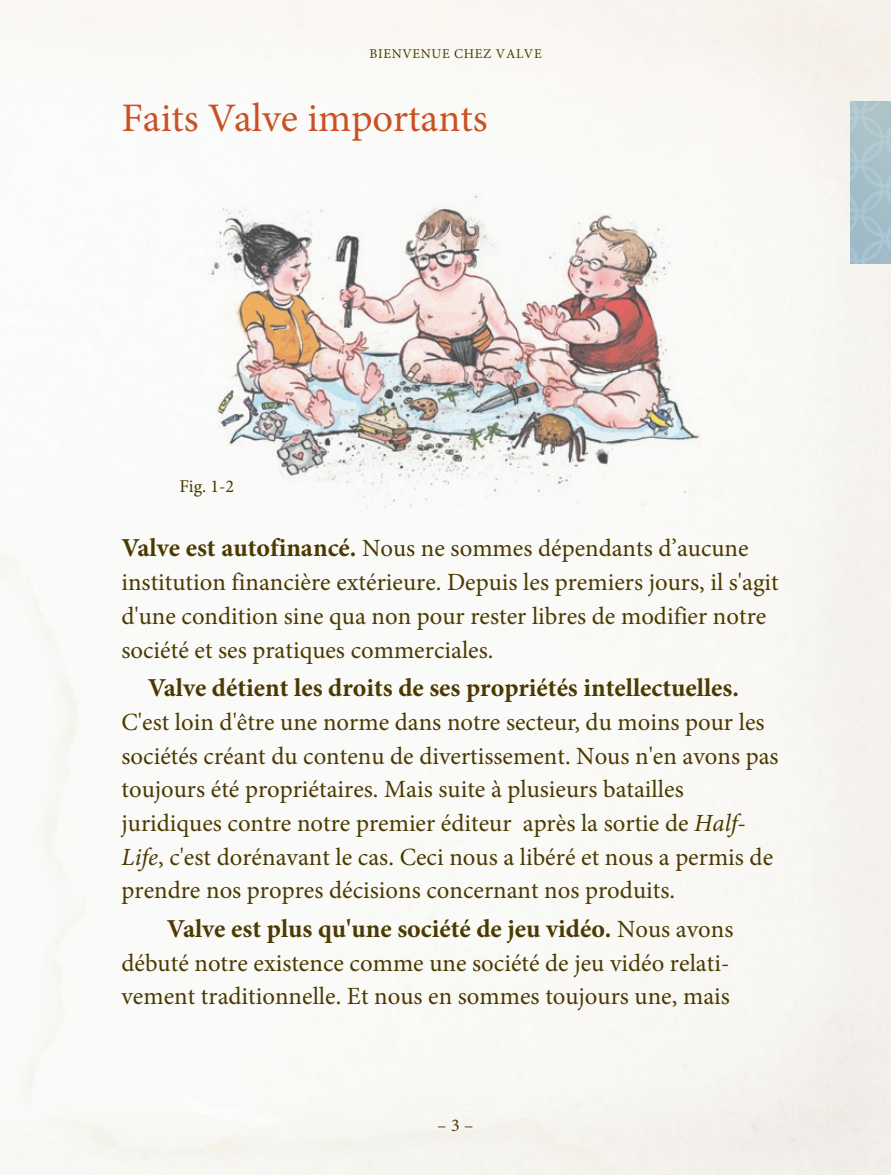
<style>
.page{position:relative;width:891px;height:1175px;background:#fff}
.page>*{position:absolute;margin:0;border:0;box-sizing:border-box;transform-origin:0 0}
.t1{font:40.5px "Minion Pro";color:#c95123}
.t2{font:700 25.88px "Minion Pro";color:#4b3900}
.t3{font:24.75px/33.8px "Minion Pro";color:#4b3900}
.t4{font:18px "Minion Pro";color:#4b3900}
.t5{font:13.5px "Minion Pro";letter-spacing:.05em;color:#4b3900}
.s1{font-weight:700;font-size:25.88px}
.s2{font-style:italic}
.s3{font-weight:400;font-size:24.75px}
</style>
<div class="page">
<img style="left:208px;top:153px;width:495px;height:355px">
<p class="t5" style="left:369px;top:44px;width:174px">BIENVENUE CHEZ VALVE</p>
<h1 class="t1" style="left:122px;top:91px;width:368px">Faits Valve importants</h1>
<p class="t4" style="left:179px;top:474px;width:56px">Fig. 1-2</p>
<p class="t3" style="left:121px;top:531px;width:659px"><span class="s1">Valve est autofinancé.</span> Nous ne sommes dépendants d’aucune institution financière extérieure. Depuis les premiers jours, il s'agit d'une condition sine qua non pour rester libres de modifier notre société et ses pratiques commerciales.</p>
<p class="t2" style="left:148px;top:669px;width:593px">Valve détient les droits de ses propriétés intellectuelles.</p>
<p class="t3" style="left:122px;top:705px;width:659px">C'est loin d'être une norme dans notre secteur, du moins pour les sociétés créant du contenu de divertissement. Nous n'en avons pas toujours été propriétaires. Mais suite à plusieurs batailles juridiques contre notre premier éditeur après la sortie de <span class="s2">Half-Life</span>, c'est dorénavant le cas. Ceci nous a libéré et nous a permis de prendre nos propres décisions concernant nos produits.</p>
<p class="t2" style="left:167px;top:910px;width:568px">Valve est plus qu'une société de jeu vidéo. <span class="s3">Nous avons</span></p>
<p class="t3" style="left:121px;top:946px;width:610px">débuté notre existence comme une société de jeu vidéo relati&shy;vement traditionnelle. Et nous en sommes toujours une, mais</p>
<p class="t4" style="left:437px;top:1113px;width:38px">– 3 –</p>
</div>
